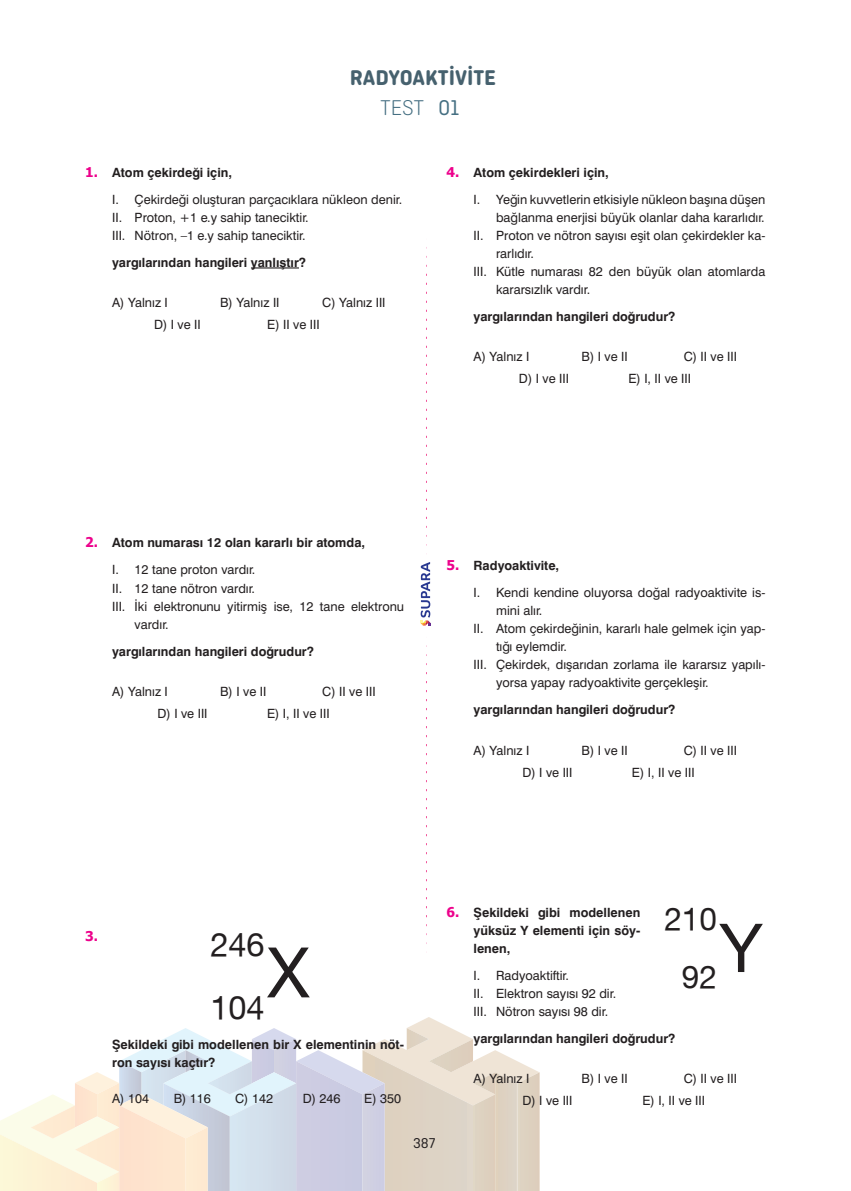
<style>
.page{position:relative;width:851px;height:1191px;background:#fff}
.page>*{position:absolute;margin:0;border:0;box-sizing:border-box;transform-origin:0 0}
.t1{font:69.75px "Helvetica T";color:#231f20}
.t2{font:32.55px "Helvetica T";color:#231f20}
.t3{font:31.5px/58.5px "Helvetica T";color:#231f20}
.t4{font:700 22.5px/30.9px "Ciutadella Rounded";color:#46616e;text-align:center}
.t5{font:15px "Ciutadella Rounded";color:#231f20}
.t6{font:700 13.5px "Tahoma";color:#ed028c}
.t7{font:12.75px/18px "Swiss Normal Tr";color:#231f20}
.t8{font:12.75px/18px "Swiss Bold Tr";color:#231f20}
.s1{font-weight:300;color:#456f82}
.s2{font-weight:400;color:#456f82}
.s3{font-family:"Tahoma";font-weight:700;font-size:13.5px;color:#ed028c}
</style>
<div class="page">
<svg style="left:0;top:1017px;width:539px;height:174px"></svg>
<svg style="left:420px;top:562px;width:10px;height:63px"></svg>
<hr style="left:251px;top:267px;width:48px;height:1px;background:#231f20">
<h3 class="t4" style="left:350px;top:62px;width:148px">RADYOAKTİVİTE<br><span class="s1">TEST</span> <span class="s2">01</span></h3>
<p class="t8" style="left:85px;top:163px;width:148px"><span class="s3">1.</span> Atom çekirdeği için,</p>
<p class="t7" style="left:112px;top:190px;width:291px">I. Çekirdeği oluşturan parçacıklara nükleon denir.<br>II. Proton, +1 e.y sahip taneciktir.<br>III. Nötron, –1 e.y sahip taneciktir.</p>
<p class="t8" style="left:112px;top:253px;width:195px">yargılarından hangileri yanlıştır?</p>
<p class="t7" style="left:112px;top:293px;width:57px">A) Yalnız I</p>
<p class="t7" style="left:220px;top:293px;width:61px">B) Yalnız II</p>
<p class="t7" style="left:322px;top:293px;width:65px">C) Yalnız III</p>
<p class="t7" style="left:154px;top:315px;width:48px">D) I ve II</p>
<p class="t7" style="left:267px;top:315px;width:54px">E) II ve III</p>
<p class="t8" style="left:446px;top:163px;width:164px"><span class="s3">4.</span> Atom çekirdekleri için,</p>
<p class="t7" style="left:473px;top:190px;width:293px">I. Yeğin kuvvetlerin etkisiyle nükleon başına düşen</p>
<p class="t7" style="left:496px;top:208px;width:270px">bağlanma enerjisi büyük olanlar daha kararlıdır.</p>
<p class="t7" style="left:473px;top:226px;width:293px">II. Proton ve nötron sayısı eşit olan çekirdekler ka-</p>
<p class="t7" style="left:496px;top:244px;width:39px">rarlıdır.</p>
<p class="t7" style="left:473px;top:262px;width:293px">III. Kütle numarası 82 den büyük olan atomlarda</p>
<p class="t7" style="left:496px;top:280px;width:96px">kararsızlık vardır.</p>
<p class="t8" style="left:473px;top:307px;width:203px">yargılarından hangileri doğrudur?</p>
<p class="t7" style="left:473px;top:347px;width:57px">A) Yalnız I</p>
<p class="t7" style="left:581px;top:347px;width:48px">B) I ve II</p>
<p class="t7" style="left:683px;top:347px;width:55px">C) II ve III</p>
<p class="t7" style="left:519px;top:369px;width:51px">D) I ve III</p>
<p class="t7" style="left:628px;top:369px;width:64px">E) I, II ve III</p>
<p class="t8" style="left:85px;top:534px;width:281px"><span class="s3">2.</span> Atom numarası 12 olan kararlı bir atomda,</p>
<p class="t7" style="left:112px;top:561px;width:145px">I. 12 tane proton vardır.</p>
<p class="t7" style="left:112px;top:579px;width:144px">II. 12 tane nötron vardır.</p>
<p class="t7" style="left:112px;top:597px;width:293px">III. İki elektronunu yitirmiş ise, 12 tane elektronu</p>
<p class="t7" style="left:135px;top:615px;width:36px">vardır.</p>
<p class="t8" style="left:112px;top:642px;width:203px">yargılarından hangileri doğrudur?</p>
<p class="t7" style="left:112px;top:682px;width:57px">A) Yalnız I</p>
<p class="t7" style="left:220px;top:682px;width:48px">B) I ve II</p>
<p class="t7" style="left:322px;top:682px;width:55px">C) II ve III</p>
<p class="t7" style="left:157px;top:704px;width:51px">D) I ve III</p>
<p class="t7" style="left:267px;top:704px;width:64px">E) I, II ve III</p>
<p class="t8" style="left:446px;top:556px;width:114px"><span class="s3">5.</span> Radyoaktivite,</p>
<p class="t7" style="left:473px;top:583px;width:293px">I. Kendi kendine oluyorsa doğal radyoaktivite is-</p>
<p class="t7" style="left:496px;top:601px;width:48px">mini alır.</p>
<p class="t7" style="left:473px;top:619px;width:293px">II. Atom çekirdeğinin, kararlı hale gelmek için yap-</p>
<p class="t7" style="left:496px;top:637px;width:72px">tığı eylemdir.</p>
<p class="t7" style="left:473px;top:655px;width:293px">III. Çekirdek, dışarıdan zorlama ile kararsız yapılı-</p>
<p class="t7" style="left:496px;top:673px;width:214px">yorsa yapay radyoaktivite gerçekleşir.</p>
<p class="t8" style="left:473px;top:700px;width:203px">yargılarından hangileri doğrudur?</p>
<p class="t7" style="left:473px;top:741px;width:57px">A) Yalnız I</p>
<p class="t7" style="left:581px;top:741px;width:48px">B) I ve II</p>
<p class="t7" style="left:683px;top:741px;width:55px">C) II ve III</p>
<p class="t7" style="left:522px;top:763px;width:51px">D) I ve III</p>
<p class="t7" style="left:631px;top:763px;width:64px">E) I, II ve III</p>
<p class="t6" style="left:85px;top:927px;width:14px">3.</p>
<h2 class="t2" style="left:210px;top:924px;width:56px">246</h2>
<h1 class="t1" style="left:267px;top:931px;width:44px">X</h1>
<h2 class="t2" style="left:210px;top:988px;width:56px">104</h2>
<p class="t8" style="left:112px;top:1035px;width:293px">Şekildeki gibi modellenen bir X elementinin nöt&shy;ron sayısı kaçtır?</p>
<p class="t7" style="left:112px;top:1089px;width:38px">A) 104</p>
<p class="t7" style="left:174px;top:1089px;width:39px">B) 116</p>
<p class="t7" style="left:235px;top:1089px;width:39px">C) 142</p>
<p class="t7" style="left:303px;top:1089px;width:39px">D) 246</p>
<p class="t7" style="left:364px;top:1089px;width:38px">E) 350</p>
<p class="t5" style="left:413px;top:1134px;width:24px">387</p>
<p class="t8" style="left:473px;top:903px;width:168px;text-align:justify;text-indent:-27px"><span class="s3">6.</span> Şekildeki gibi modellenen yüksüz Y elementi için söy&shy;lenen,</p>
<p class="t7" style="left:473px;top:966px;width:144px">I. Radyoaktiftir.<br>II. Elektron sayısı 92 dir.<br>III. Nötron sayısı 98 dir.</p>
<p class="t8" style="left:473px;top:1029px;width:203px">yargılarından hangileri doğrudur?</p>
<p class="t7" style="left:473px;top:1069px;width:57px">A) Yalnız I</p>
<p class="t7" style="left:581px;top:1069px;width:48px">B) I ve II</p>
<p class="t7" style="left:683px;top:1069px;width:55px">C) II ve III</p>
<p class="t7" style="left:522px;top:1091px;width:51px">D) I ve III</p>
<p class="t7" style="left:642px;top:1091px;width:64px">E) I, II ve III</p>
<h3 class="t3" style="left:681px;top:889px;width:83px;text-indent:-18px">210<br>92<sup>Y</sup></h3>
</div>
